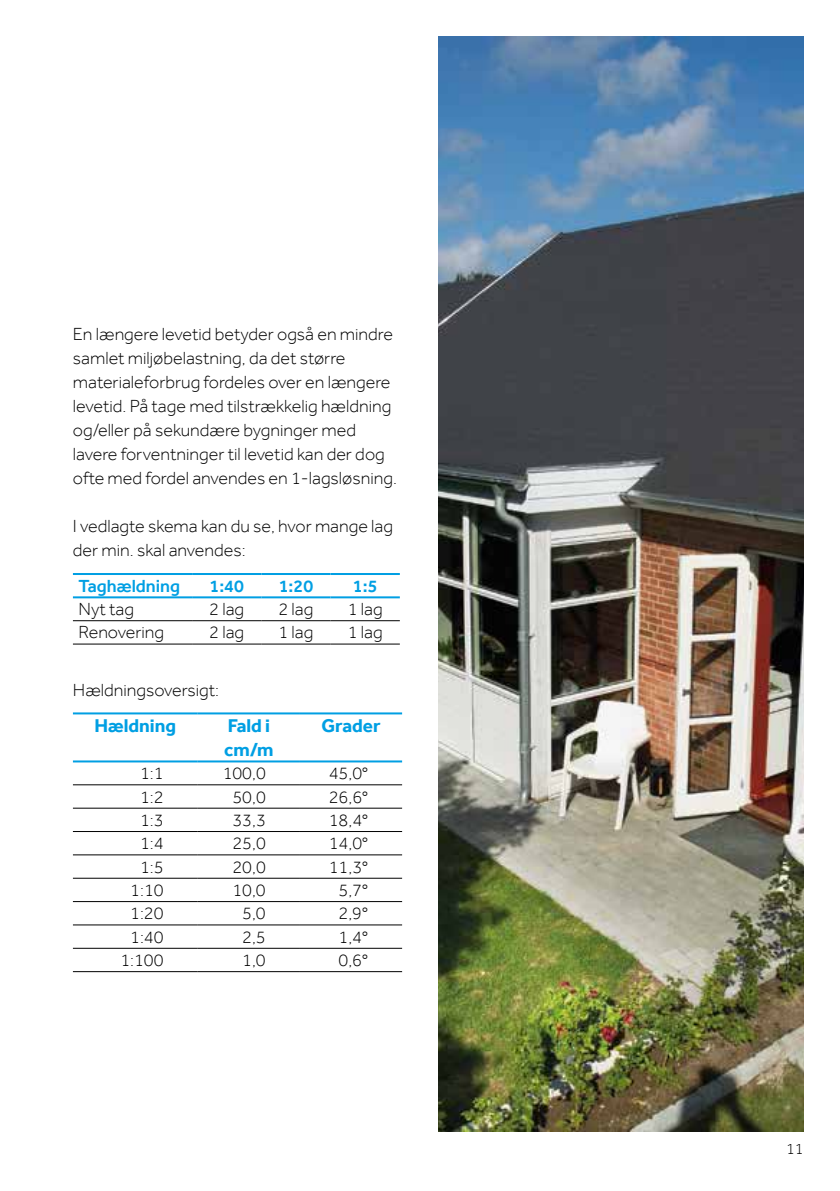
<style>
.page{position:relative;width:840px;height:1191px;background:#fff}
.page>*{position:absolute;margin:0;border:0;box-sizing:border-box;transform-origin:0 0}
.t1{font:700 19px/24px "Effra";color:#009fe3}
.t2{font:300 18px/24px "Effra";color:#000}
.t3{font:500 18px "Effra";color:#009fe3}
.t4{font:300 16px "Effra";color:#000}
</style>
<div class="page">
<hr style="left:73px;top:620px;width:119px;height:1px;background:#000">
<hr style="left:192px;top:620px;width:69px;height:1px;background:#000">
<hr style="left:261px;top:620px;width:69px;height:1px;background:#000">
<hr style="left:330px;top:620px;width:69px;height:1px;background:#000">
<hr style="left:73px;top:643px;width:119px;height:1px;background:#000">
<hr style="left:192px;top:643px;width:69px;height:1px;background:#000">
<hr style="left:261px;top:643px;width:69px;height:1px;background:#000">
<hr style="left:330px;top:643px;width:69px;height:1px;background:#000">
<hr style="left:73px;top:573px;width:119px;height:2px;background:#009fe3">
<hr style="left:192px;top:573px;width:69px;height:2px;background:#009fe3">
<hr style="left:261px;top:573px;width:69px;height:2px;background:#009fe3">
<hr style="left:330px;top:573px;width:69px;height:2px;background:#009fe3">
<hr style="left:73px;top:596px;width:119px;height:2px;background:#009fe3">
<hr style="left:192px;top:596px;width:69px;height:2px;background:#009fe3">
<hr style="left:261px;top:596px;width:69px;height:2px;background:#009fe3">
<hr style="left:330px;top:596px;width:69px;height:2px;background:#009fe3">
<hr style="left:73px;top:784px;width:125px;height:1px;background:#000">
<hr style="left:198px;top:784px;width:102px;height:1px;background:#000">
<hr style="left:300px;top:784px;width:102px;height:1px;background:#000">
<hr style="left:73px;top:807px;width:125px;height:1px;background:#000">
<hr style="left:198px;top:807px;width:102px;height:1px;background:#000">
<hr style="left:300px;top:807px;width:102px;height:1px;background:#000">
<hr style="left:73px;top:831px;width:125px;height:1px;background:#000">
<hr style="left:198px;top:831px;width:102px;height:1px;background:#000">
<hr style="left:300px;top:831px;width:102px;height:1px;background:#000">
<hr style="left:73px;top:854px;width:125px;height:1px;background:#000">
<hr style="left:198px;top:854px;width:102px;height:1px;background:#000">
<hr style="left:300px;top:854px;width:102px;height:1px;background:#000">
<hr style="left:73px;top:877px;width:125px;height:1px;background:#000">
<hr style="left:198px;top:877px;width:102px;height:1px;background:#000">
<hr style="left:300px;top:877px;width:102px;height:1px;background:#000">
<hr style="left:73px;top:901px;width:125px;height:1px;background:#000">
<hr style="left:198px;top:901px;width:102px;height:1px;background:#000">
<hr style="left:300px;top:901px;width:102px;height:1px;background:#000">
<hr style="left:73px;top:924px;width:125px;height:1px;background:#000">
<hr style="left:198px;top:924px;width:102px;height:1px;background:#000">
<hr style="left:300px;top:924px;width:102px;height:1px;background:#000">
<hr style="left:73px;top:947px;width:125px;height:1px;background:#000">
<hr style="left:198px;top:947px;width:102px;height:1px;background:#000">
<hr style="left:300px;top:947px;width:102px;height:1px;background:#000">
<hr style="left:73px;top:971px;width:125px;height:1px;background:#000">
<hr style="left:198px;top:971px;width:102px;height:1px;background:#000">
<hr style="left:300px;top:971px;width:102px;height:1px;background:#000">
<hr style="left:73px;top:712px;width:125px;height:2px;background:#009fe3">
<hr style="left:198px;top:712px;width:102px;height:2px;background:#009fe3">
<hr style="left:300px;top:712px;width:102px;height:2px;background:#009fe3">
<hr style="left:73px;top:760px;width:125px;height:2px;background:#009fe3">
<hr style="left:198px;top:760px;width:102px;height:2px;background:#009fe3">
<hr style="left:300px;top:760px;width:102px;height:2px;background:#009fe3">
<img style="left:438px;top:36px;width:364px;height:1095px">
<p class="t2" style="left:73px;top:322px;width:325px">En længere levetid betyder også en mindre samlet miljøbelastning, da det større materialeforbrug fordeles over en længere levetid. På tage med tilstrækkelig hældning og/eller på sekundære bygninger med lavere forventninger til levetid kan der dog ofte med fordel anvendes en 1-lagsløsning.</p>
<p class="t2" style="left:73px;top:514px;width:321px">I vedlagte skema kan du se, hvor mange lag der min. skal anvendes:</p>
<p class="t3" style="left:79px;top:575px;width:103px">Taghældning</p>
<p class="t3" style="left:209px;top:575px;width:36px">1:40</p>
<p class="t3" style="left:278px;top:575px;width:36px">1:20</p>
<p class="t3" style="left:353px;top:575px;width:26px">1:5</p>
<p class="t2" style="left:79px;top:597px;width:57px">Nyt tag</p>
<p class="t2" style="left:209px;top:597px;width:36px">2 lag</p>
<p class="t2" style="left:278px;top:597px;width:36px">2 lag</p>
<p class="t2" style="left:347px;top:597px;width:36px">1 lag</p>
<p class="t2" style="left:79px;top:620px;width:87px">Renovering</p>
<p class="t2" style="left:209px;top:620px;width:36px">2 lag</p>
<p class="t2" style="left:278px;top:620px;width:36px">1 lag</p>
<p class="t2" style="left:347px;top:620px;width:36px">1 lag</p>
<p class="t2" style="left:73px;top:677px;width:148px">Hældningsoversigt:</p>
<p class="t1" style="left:94px;top:713px;width:83px">Hældning</p>
<p class="t1" style="left:224px;top:713px;width:51px">Fald i cm/m</p>
<p class="t1" style="left:321px;top:713px;width:61px">Grader</p>
<p class="t2" style="left:140px;top:761px;width:25px">1:1</p>
<p class="t2" style="left:222px;top:761px;width:45px">100,0</p>
<p class="t2" style="left:328px;top:761px;width:41px">45,0°</p>
<p class="t2" style="left:140px;top:784px;width:25px">1:2</p>
<p class="t2" style="left:232px;top:784px;width:35px">50,0</p>
<p class="t2" style="left:328px;top:784px;width:41px">26,6°</p>
<p class="t2" style="left:140px;top:807px;width:25px">1:3</p>
<p class="t2" style="left:232px;top:807px;width:35px">33,3</p>
<p class="t2" style="left:328px;top:807px;width:41px">18,4°</p>
<p class="t2" style="left:140px;top:831px;width:25px">1:4</p>
<p class="t2" style="left:232px;top:831px;width:35px">25,0</p>
<p class="t2" style="left:328px;top:831px;width:41px">14,0°</p>
<p class="t2" style="left:140px;top:854px;width:25px">1:5</p>
<p class="t2" style="left:232px;top:854px;width:35px">20,0</p>
<p class="t2" style="left:328px;top:854px;width:41px">11,3°</p>
<p class="t2" style="left:130px;top:877px;width:35px">1:10</p>
<p class="t2" style="left:232px;top:877px;width:35px">10,0</p>
<p class="t2" style="left:338px;top:877px;width:31px">5,7°</p>
<p class="t2" style="left:130px;top:901px;width:35px">1:20</p>
<p class="t2" style="left:242px;top:901px;width:25px">5,0</p>
<p class="t2" style="left:338px;top:901px;width:31px">2,9°</p>
<p class="t2" style="left:130px;top:924px;width:35px">1:40</p>
<p class="t2" style="left:242px;top:924px;width:25px">2,5</p>
<p class="t2" style="left:338px;top:924px;width:31px">1,4°</p>
<p class="t2" style="left:120px;top:947px;width:45px">1:100</p>
<p class="t2" style="left:242px;top:947px;width:25px">1,0</p>
<p class="t2" style="left:338px;top:947px;width:31px">0,6°</p>
<p class="t4" style="left:785px;top:1139px;width:19px">11</p>
</div>
